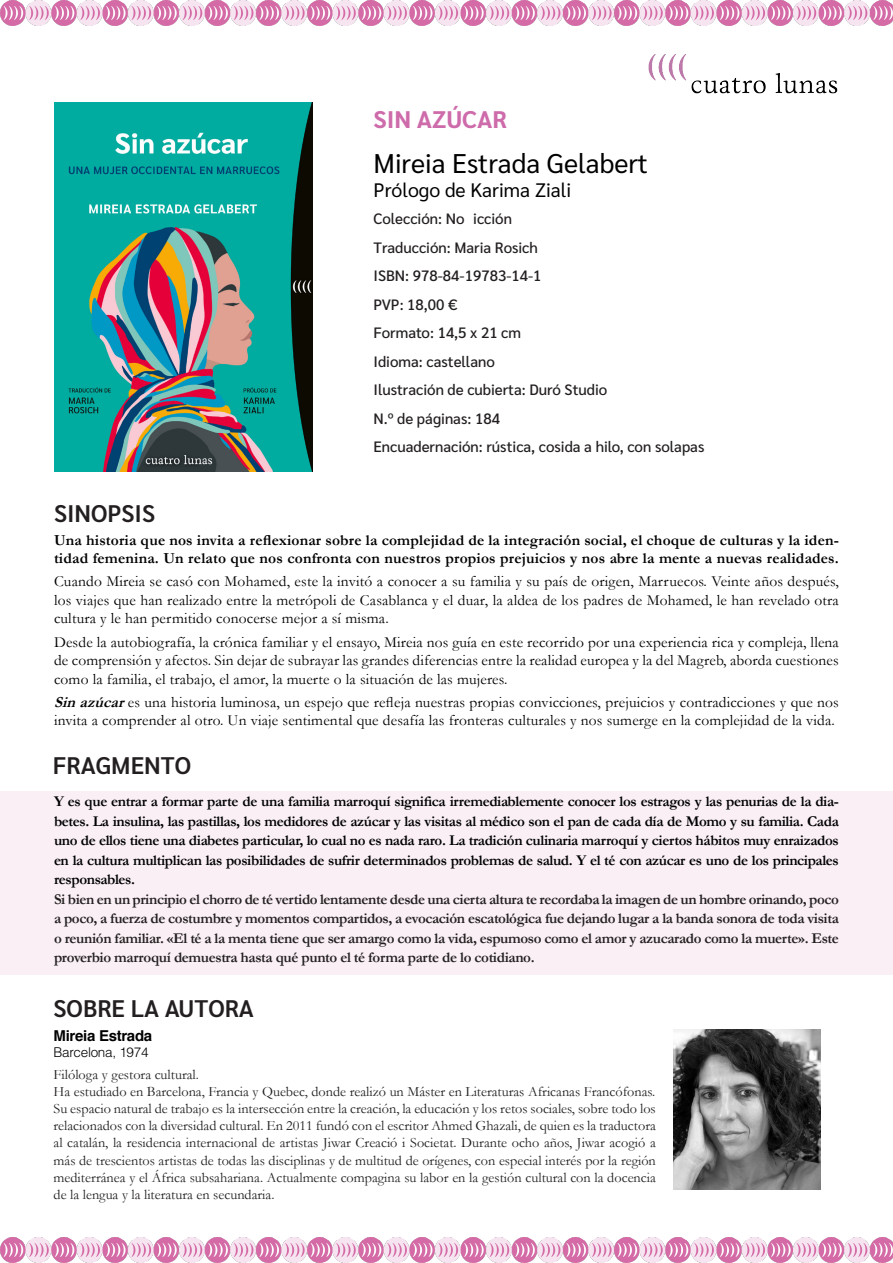
<style>
.page{position:relative;width:893px;height:1263px;background:#fff}
.page>*{position:absolute;margin:0;border:0;box-sizing:border-box;transform-origin:0 0}
.t1{font:27px "Sarabun";color:#000001}
.t2{font:600 24px "Sarabun";color:#231f20}
.t3{font:700 24px "Sarabun";color:#ce6baa}
.t4{font:19.5px "Sarabun";color:#000001}
.t5{font:15.45px/18.6px "Garamond";letter-spacing:.01em;color:#000001;text-align:justify}
.t6{font:700 15.45px/18.6px "Garamond";letter-spacing:.01em;color:#000001}
.t7{font:700 15px/19.5px "Garamond";letter-spacing:-.025em;color:#000001;text-align:justify}
.t8{font:700 15px/19.5px "Garamond";letter-spacing:-.025em;color:#231f20;text-align:justify}
.t9{font:500 15px/28.5px "Sarabun";color:#231f20}
.t10{font:700 15px "Helvetica";letter-spacing:-.02em;color:#000001}
.t11{font:14.25px/17.1px "Garamond";color:#231f20}
.t12{font:300 13.5px "Helvetica";letter-spacing:-.02em;color:#000001}
.s1{font-weight:700;font-style:italic}
</style>
<div class="page">
<img style="left:0;top:1237px;width:893px;height:26px">
<div style="left:0;top:791px;width:893px;height:183px;background:#f9eff5"></div>
<img style="left:54px;top:102px;width:258px;height:369px">
<img style="left:648px;top:54px;width:190px;height:40px">
<img style="left:674px;top:1029px;width:146px;height:160px">
<img style="left:0;top:0;width:893px;height:26px">
<h2 class="t2" style="left:54px;top:500px;width:103px">SINOPSIS</h2>
<h2 class="t3" style="left:373px;top:105px;width:135px">SIN AZÚCAR</h2>
<h1 class="t1" style="left:373px;top:147px;width:276px">Mireia Estrada Gelabert</h1>
<p class="t4" style="left:373px;top:179px;width:199px">Prólogo de Karima Ziali</p>
<p class="t9" style="left:373px;top:205px;width:332px">Colección: No icción<br>Traducción: Maria Rosich<br>ISBN: 978-84-19783-14-1<br>PVP: 18,00 €<br>Formato: 14,5 x 21 cm<br>Idioma: castellano<br>Ilustración de cubierta: Duró Studio<br>N.º de páginas: 184<br>Encuadernación: rústica, cosida a hilo, con solapas</p>
<p class="t6" style="left:54px;top:531px;width:786px">Una historia que nos invita a reflexionar sobre la complejidad de la integración social, el choque de culturas y la iden&shy;tidad femenina. Un relato que nos confronta con nuestros propios prejuicios y nos abre la mente a nuevas realidades.</p>
<p class="t5" style="left:54px;top:572px;width:786px">Cuando Mireia se casó con Mohamed, este la invitó a conocer a su familia y su país de origen, Marruecos. Veinte años después, los viajes que han realizado entre la metrópoli de Casablanca y el duar, la aldea de los padres de Mohamed, le han revelado otra cultura y le han permitido conocerse mejor a sí misma.</p>
<p class="t5" style="left:54px;top:632px;width:786px">Desde la autobiografía, la crónica familiar y el ensayo, Mireia nos guía en este recorrido por una experiencia rica y compleja, llena de comprensión y afectos. Sin dejar de subrayar las grandes diferencias entre la realidad europea y la del Magreb, aborda cuestiones como la familia, el trabajo, el amor, la muerte o la situación de las mujeres.</p>
<p class="t5" style="left:54px;top:692px;width:786px"><span class="s1">Sinazúcar</span>es una historia luminosa, un espejo que refleja nuestras propias convicciones, prejuicios y contradicciones y que nos invita a comprender al otro. Un viaje sentimental que desafía las fronteras culturales y nos sumerge en la complejidad de la vida.</p>
<h2 class="t2" style="left:53px;top:751px;width:140px">FRAGMENTO</h2>
<p class="t7" style="left:54px;top:792px;width:786px">Y es que entrar a formar parte de una familia marroquí significa irremediablemente conocer los estragos y las penurias de la dia&shy;betes. La insulina, las pastillas, los medidores de azúcar y las visitas al médico son el pan de cada día de Momo y su familia. Cada uno de ellos tiene una diabetes particular, lo cual no es nada raro. La tradición culinaria marroquí y ciertos hábitos muy enraizados en la cultura multiplican las posibilidades de sufrir determinados problemas de salud. Y el té con azúcar es uno de los principales responsables.</p>
<p class="t8" style="left:54px;top:889px;width:786px">Si bien en un principio el chorro de té vertido lentamente desde una cierta altura te recordaba la imagen de un hombre orinando, poco a poco, a fuerza de costumbre y momentos compartidos, a evocación escatológica fue dejando lugar a la banda sonora de toda visita o reunión familiar. «El té a la menta tiene que ser amargo como la vida, espumoso como el amor y azucarado como la muerte». Este proverbio marroquí demuestra hasta qué punto el té forma parte de lo cotidiano.</p>
<h2 class="t2" style="left:54px;top:994px;width:202px">SOBRE LA AUTORA</h2>
<p class="t10" style="left:54px;top:1023px;width:100px">Mireia Estrada</p>
<p class="t12" style="left:54px;top:1043px;width:97px">Barcelona, 1974</p>
<p class="t11" style="left:54px;top:1066px;width:604px">Filóloga y gestora cultural.<br>Ha estudiado en Barcelona, Francia y Quebec, donde realizó un Máster en Literaturas Africanas Francófonas.<br>Su espacio natural de trabajo es la intersección entre la creación, la educación y los retos sociales, sobre todo los relacionados con la diversidad cultural. En 2011 fundó con el escritor Ahmed Ghazali, de quien es la traductora al catalán, la residencia internacional de artistas Jiwar Creació i Societat. Durante ocho años, Jiwar acogió a más de trescientos artistas de todas las disciplinas y de multitud de orígenes, con especial interés por la región mediterránea y el África subsahariana. Actualmente compagina su labor en la gestión cultural con la docencia de la lengua y la literatura en secundaria.</p>
</div>
